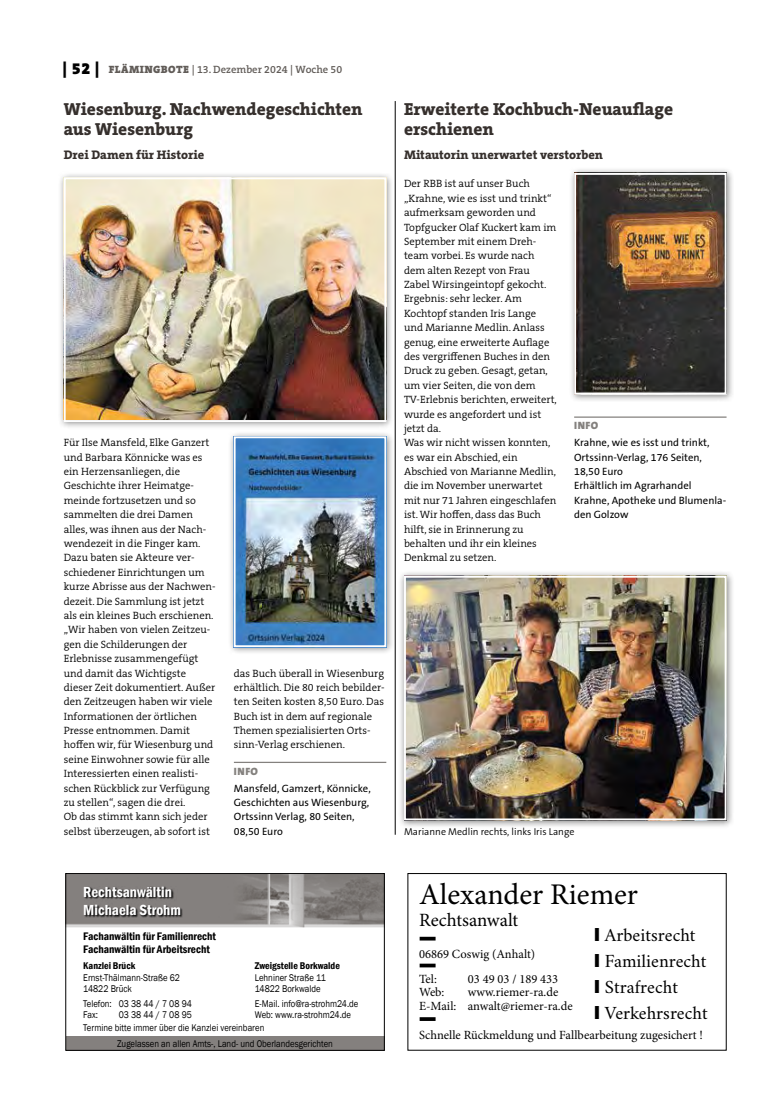
<style>
.page{position:relative;width:762px;height:1117px;background:#fff}
.page>*{position:absolute;margin:0;border:0;box-sizing:border-box;transform-origin:0 0}
.t1{font:30px "Minion Pro";color:#000}
.t2{font:18.75px/26.2px "Amiri";color:#000}
.t3{font:18.75px "Minion Pro";color:#000}
.t4{font:800 17.5px/20px "The Serif B W8";color:#36302d}
.t5{font:600 condensed 15px/18px "Franklin Gothic";color:#fff}
.t6{font:12.5px/24.4px "Minion Pro";color:#000}
.t7{font:800 12.5px "The Serif B W8";color:#36302d}
.t8{font:600 condensed 11.25px/13.5px "Franklin Gothic";color:#000}
.t9{font:300 10.62px/14.4px "The Serif B W4";color:#000}
.t10{font:10.62px/14.4px "The Sans B W5 Plain";color:#000}
.t11{font:600 10.62px "The Serif B W6";color:#615c58}
.t12{font:900 10.62px "The Sans B W9";letter-spacing:.05em;color:#84817e}
.t13{font:10px/11.2px "Franklin Gothic";color:#000;scale:.87 1}
.t14{font:300 10px "The Sans B W4";color:#000}
.t15{font:600 condensed 10px "Franklin Gothic";color:#000}
.s1{font-family:"The Serif B W9";font-weight:900;font-size:16.25px;color:#000}
.s2{font-family:"The Serif B W9";font-weight:900}
</style>
<div class="page">
<hr style="left:395px;top:101px;width:1px;height:733px;background:#000">
<hr style="left:234px;top:761px;width:152px;height:1px;background:#84817e">
<div style="left:58px;top:171px;width:336px;height:258px;background:#000;opacity:.45"></div>
<img style="left:67px;top:180px;width:316px;height:239px">
<div style="left:64px;top:177px;width:322px;height:245px;border:2px solid #fff"></div>
<div style="left:228px;top:430px;width:166px;height:225px;background:#000;opacity:.45"></div>
<img style="left:237px;top:439px;width:146px;height:205px">
<div style="left:234px;top:436px;width:152px;height:211px;border:2px solid #fff"></div>
<hr style="left:574px;top:416px;width:152px;height:1px;background:#84817e">
<div style="left:568px;top:167px;width:166px;height:235px;background:#000;opacity:.45"></div>
<img style="left:577px;top:176px;width:146px;height:215px">
<div style="left:574px;top:173px;width:152px;height:221px;border:2px solid #fff"></div>
<div style="left:398px;top:570px;width:336px;height:258px;background:#000;opacity:.45"></div>
<img style="left:407px;top:578px;width:316px;height:239px">
<div style="left:404px;top:575px;width:322px;height:245px;border:2px solid #fff"></div>
<img style="left:68px;top:875px;width:314px;height:51px">
<svg style="left:84px;top:885px;width:99px;height:32px;background:#595655"></svg>
<div style="left:66px;top:1036px;width:318px;height:14px;background:#84807e"></div>
<div style="left:66px;top:873px;width:318px;height:177px;border:1px solid #000"></div>
<div style="left:407px;top:873px;width:319px;height:177px;border:1px solid #000"></div>
<svg style="left:420px;top:936px;width:15px;height:4px"></svg>
<svg style="left:420px;top:1017px;width:15px;height:3px"></svg>
<svg style="left:420px;top:963px;width:15px;height:4px"></svg>
<p class="t11" style="left:63px;top:63px;width:281px"><span class="s1">| 52 |</span> <span class="s2">FLÄMINGBOTE</span> | 13. Dezember 2024 | Woche 50</p>
<h3 class="t4" style="left:64px;top:99px;width:300px">Wiesenburg. Nachwendegeschichten aus Wiesenburg</h3>
<p class="t7" style="left:64px;top:146px;width:142px">Drei Damen für Historie</p>
<p class="t9" style="left:64px;top:435px;width:153px">Für Ilse Mansfeld, Elke Ganzert und Barbara Könnicke was es ein Herzensanliegen, die<br>Geschichte ihrer Heimatge&shy;meinde fortzusetzen und so sammelten die drei Damen alles, was ihnen aus der Nach&shy;wendezeit in die Finger kam.<br>Dazu baten sie Akteure ver&shy;schiedener Einrichtungen um kurze Abrisse aus der Nachwen&shy;dezeit. Die Sammlung ist jetzt als ein kleines Buch erschienen. „Wir haben von vielen Zeitzeu&shy;gen die Schilderungen der<br>Erlebnisse zusammengefügt und damit das Wichtigste dieser Zeit dokumentiert. Außer den Zeitzeugen haben wir viele<br>Informationen der örtlichen<br>Presse entnommen. Damit hoffen wir, für Wiesenburg und seine Einwohner sowie für alle<br>Interessierten einen realisti&shy;schen Rückblick zur Verfügung zu stellen“, sagen die drei.<br>Ob das stimmt kann sich jeder selbst überzeugen, ab sofort ist</p>
<p class="t9" style="left:234px;top:665px;width:152px">das Buch überall in Wiesenburg erhältlich. Die 80 reich bebilder&shy;ten Seiten kosten 8,50 Euro. Das<br>Buch ist in dem auf regionale<br>Themen spezialisierten Orts&shy;sinn-Verlag erschienen.</p>
<p class="t12" style="left:234px;top:764px;width:26px">INFO</p>
<p class="t10" style="left:234px;top:780px;width:138px">Mansfeld, Gamzert, Könnicke,<br>Geschichten aus Wiesenburg,<br>Ortssinn Verlag, 80 Seiten,<br>08,50 Euro</p>
<h3 class="t5" style="left:83px;top:882px;width:99px">Rechtsanwältin<br>Michaela Strohm</h3>
<p class="t8" style="left:83px;top:929px;width:134px">Fachanwältin für Familienrecht<br>Fachanwältin für Arbeitsrecht</p>
<p class="t15" style="left:83px;top:958px;width:54px">Kanzlei Brück</p>
<p class="t13" style="left:83px;top:971px;width:113px">Ernst-Thälmann-Straße 62<br>14822 Brück</p>
<p class="t13" style="left:83px;top:997px;width:126px">Telefon: 03 38 44 / 7 08 94<br>Fax:</p>
<p class="t15" style="left:255px;top:958px;width:87px">Zweigstelle Borkwalde</p>
<p class="t13" style="left:255px;top:971px;width:83px">Lehniner Straße 11<br>14822 Borkwalde</p>
<p class="t13" style="left:255px;top:997px;width:121px">E-Mail. info@ra-strohm24.de<br>Web: www.ra-strohm24.de</p>
<p class="t13" style="left:117px;top:1037px;width:250px">Zugelassen an allen Amts-, Land- und Oberlandesgerichten</p>
<p class="t13" style="left:83px;top:1007px;width:210px;line-height:13.5px;text-indent:35px">03 38 44 / 7 08 95<br>Termine bitte immer über die Kanzlei vereinbaren</p>
<h3 class="t4" style="left:404px;top:99px;width:271px">Erweiterte Kochbuch-Neuauflage erschienen</h3>
<p class="t7" style="left:404px;top:146px;width:200px">Mitautorin unerwartet verstorben</p>
<p class="t9" style="left:404px;top:177px;width:154px">Der RBB ist auf unser Buch „Krahne, wie es isst und trinkt“ aufmerksam geworden und<br>Topfgucker Olaf Kuckert kam im<br>September mit einem Dreh&shy;team vorbei. Es wurde nach dem alten Rezept von Frau<br>Zabel Wirsingeintopf gekocht.<br>Ergebnis: sehr lecker. Am<br>Kochtopf standen Iris Lange und Marianne Medlin. Anlass genug, eine erweiterte Auflage des vergriffenen Buches in den<br>Druck zu geben. Gesagt, getan, um vier Seiten, die von dem<br>TV-Erlebnis berichten, erweitert, wurde es angefordert und ist jetzt da.<br>Was wir nicht wissen konnten, es war ein Abschied, ein<br>Abschied von Marianne Medlin, die im November unerwartet mit nur 71 Jahren eingeschlafen ist. Wir hoffen, dass das Buch hilft, sie in Erinnerung zu behalten und ihr ein kleines<br>Denkmal zu setzen.</p>
<p class="t12" style="left:574px;top:419px;width:26px">INFO</p>
<p class="t10" style="left:574px;top:435px;width:154px">Krahne, wie es isst und trinkt,<br>Ortssinn-Verlag, 176 Seiten,<br>18,50 Euro<br>Erhältlich im Agrarhandel<br>Krahne, Apotheke und Blumenla&shy;den Golzow</p>
<p class="t14" style="left:404px;top:824px;width:172px">Marianne Medlin rechts, links Iris Lange</p>
<h1 class="t1" style="left:419px;top:874px;width:220px">Alexander Riemer</h1>
<h2 class="t3" style="left:419px;top:907px;width:101px">Rechtsanwalt</h2>
<p class="t6" style="left:419px;top:941px;width:118px">06869 Coswig (Anhalt)<br>Tel:</p>
<h2 class="t2" style="left:594px;top:920px;width:115px">❙ Arbeitsrecht<br>❙ Familienrecht ❙ Strafrecht<br>❙ Verkehrsrecht</h2>
<p class="t6" style="left:468px;top:966px;width:92px">03 49 03 / 189 433</p>
<p class="t6" style="left:419px;top:979px;width:27px">Web:</p>
<p class="t6" style="left:419px;top:985px;width:155px;line-height:13.8px;text-indent:49px">www.riemer-ra.de<br>E-Mail: anwalt@riemer-ra.de</p>
<p class="t6" style="left:419px;top:1023px;width:285px">Schnelle Rückmeldung und Fallbearbeitung zugesichert !</p>
</div>
